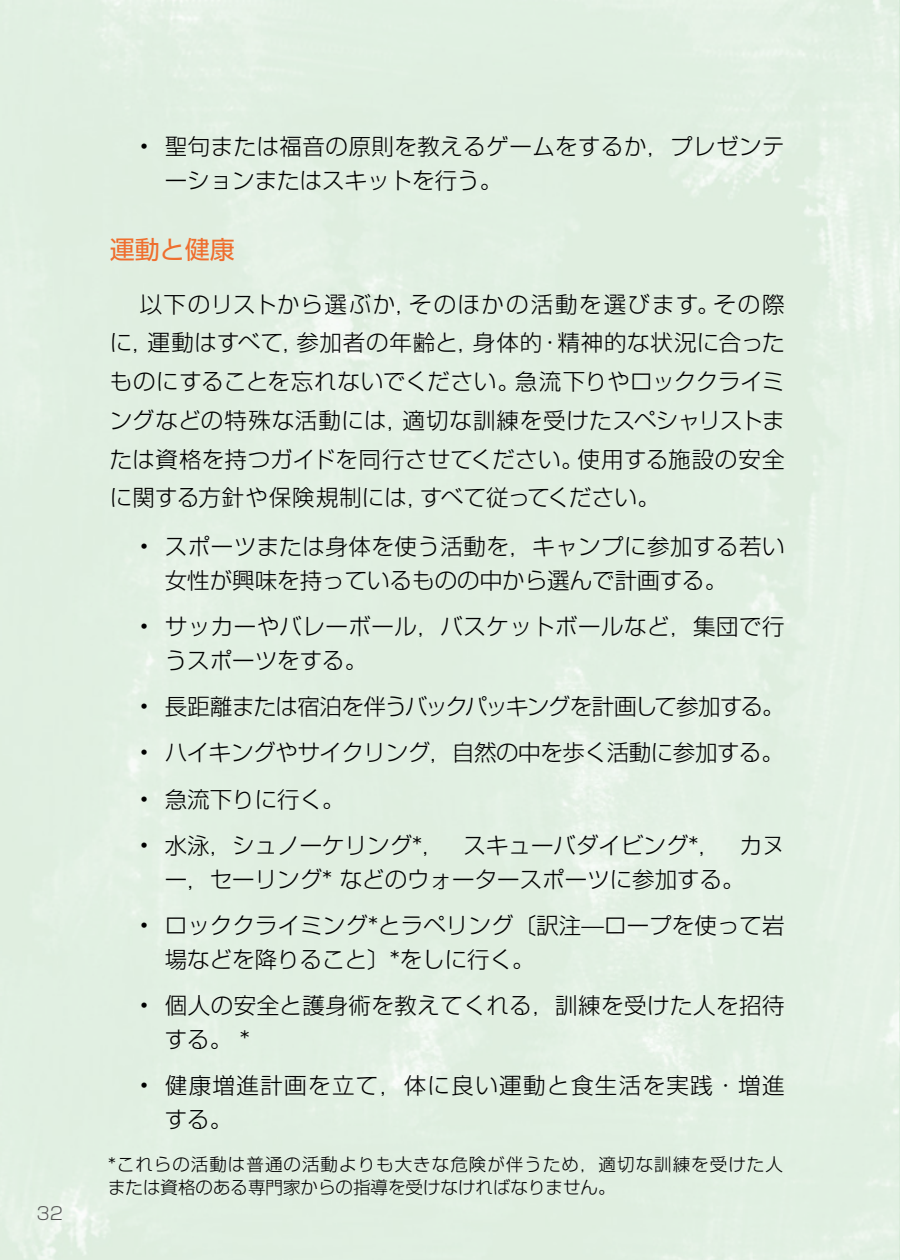
<style>
.page{position:relative;width:900px;height:1260px;background:#fff}
.page>*{position:absolute;margin:0;border:0;box-sizing:border-box;transform-origin:0 0}
.h2_IDEAS{font:25px "Shin Go Pr 6 N";color:#ef6e2e}
.p2_first{font:300 22.5px/38.8px "Shin Go Pr 6 N";letter-spacing:.015em;color:#000;text-align:justify}
.p2_bullet-1_next{font:300 22.5px/33.8px "Shin Go Pr 6 N";color:#000}
.p2_bullet-1_next-2{font:300 22.5px/33.8px "Shin Go Pr 6 N";letter-spacing:.02em;color:#000}
.p2_bullet-1_first{font:300 22.5px/33.8px "Shin Go Pr 6 N";letter-spacing:.02em;color:#000}
.p2_bullet-1_last{font:300 22.5px/33.8px "Shin Go Pr 6 N";letter-spacing:.02em;color:#000}
.p2_bullet-1_next-3{font:300 22.5px "Shin Go Pr 6 N";letter-spacing:-.04em;color:#000}
.p2_bullet-1_next-4{font:300 22.5px/33.8px "Shin Go Pr 6 N";letter-spacing:.06em;color:#000}
.p2_bullet-1_next-5{font:300 22.5px "Shin Go Pr 6 N";letter-spacing:-.02em;color:#000}
.t1{font:300 17.5px/23.8px "Shin Go Pr 6 N";letter-spacing:.06em;color:#000}
.t2{font:300 17.5px "Shin Go Pr 6 N";color:#535454}
</style>
<div class="page">
<p class="t2" style="left:36px;top:1199px;width:28px">32</p>
<p class="p2_bullet-1_last" style="left:165px;top:128px;width:621px;text-indent:-25px">• 聖句または福音の原則を教えるゲームをするか，プレゼンテーションまたはスキットを行う。</p>
<p class="h2_IDEAS" style="left:110px;top:229px;width:126px">運動と健康</p>
<p class="p2_first" style="left:110px;top:283px;width:677px;text-indent:30px">以下のリストから選ぶか，そのほかの活動を選びます。その際に，運動はすべて，参加者の年齢と，身体的・精神的な状況に合ったものにすることを忘れないでください。急流下りやロッククライミングなどの特殊な活動には，適切な訓練を受けたスペシャリストまたは資格を持つガイドを同行させてください。使用する施設の安全に関する方針や保険規制には，すべて従ってください。</p>
<p class="p2_bullet-1_first" style="left:165px;top:528px;width:621px;text-indent:-25px">• スポーツまたは身体を使う活動を，キャンプに参加する若い女性が興味を持っているものの中から選んで計画する。</p>
<p class="p2_bullet-1_next-2" style="left:165px;top:608px;width:621px;text-indent:-25px">• サッカーやバレーボール，バスケットボールなど，集団で行うスポーツをする。</p>
<p class="p2_bullet-1_next-3" style="left:140px;top:688px;width:647px">• 長距離または宿泊を伴うバックパッキングを計画して参加する。</p>
<p class="p2_bullet-1_next-5" style="left:140px;top:734px;width:646px">• ハイキングやサイクリング，自然の中を歩く活動に参加する。</p>
<p class="p2_bullet-1_next" style="left:140px;top:780px;width:206px">• 急流下りに行く。</p>
<p class="p2_bullet-1_next" style="left:165px;top:827px;width:622px;text-indent:-25px">• 水泳，シュノーケリング*， スキューバダイビング*， カヌー，セーリング* などのウォータースポーツに参加する。</p>
<p class="p2_bullet-1_next" style="left:165px;top:907px;width:621px;text-indent:-25px">• ロッククライミング*とラペリング〔訳注—ロープを使って岩場などを降りること〕*をしに行く。</p>
<p class="p2_bullet-1_next-2" style="left:165px;top:987px;width:621px;text-indent:-25px">• 個人の安全と護身術を教えてくれる，訓練を受けた人を招待する。 *</p>
<p class="p2_bullet-1_next-4" style="left:165px;top:1067px;width:621px;text-indent:-25px">• 健康増進計画を立て，体に良い運動と食生活を実践・増進する。</p>
<p class="t1" style="left:108px;top:1151px;width:676px">*これらの活動は普通の活動よりも大きな危険が伴うため，適切な訓練を受けた人または資格のある専門家からの指導を受けなければなりません。</p>
</div>
